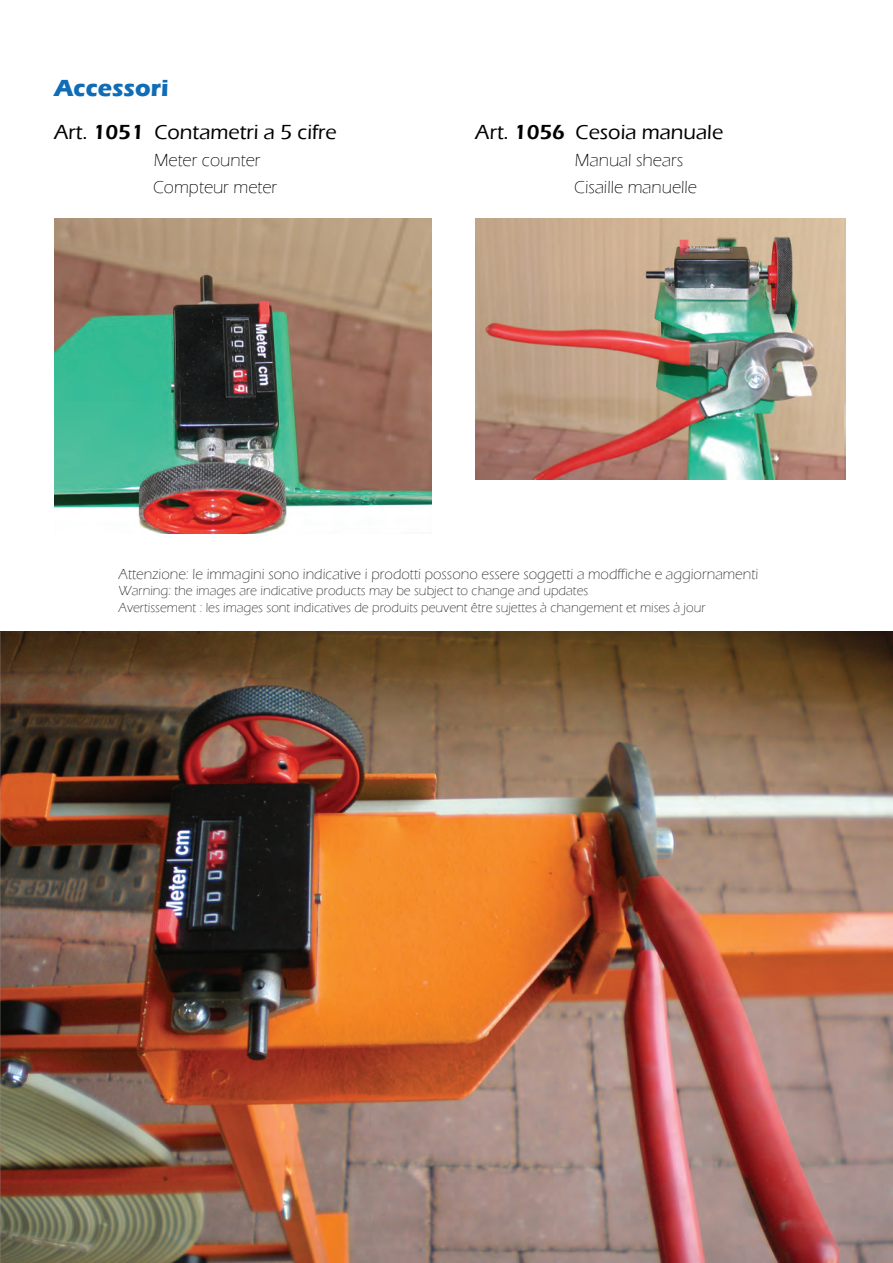
<style>
.page{position:relative;width:893px;height:1263px;background:#fff}
.page>*{position:absolute;margin:0;border:0;box-sizing:border-box;transform-origin:0 0}
.t1{font:700 24px "Eras ITC";color:#0f6cb6}
.t2{font:500 21px "Eras ITC";color:#000}
.t3{font:300 18px/27px "Eras ITC";color:#000}
.t4{font:300 15px "Eras ITC";color:#231f20}
.t5{font:300 13.5px/16.2px "Eras ITC";color:#231f20}
.s1{font-weight:600}
</style>
<div class="page">
<img style="left:0;top:631px;width:893px;height:632px">
<img style="left:475px;top:219px;width:370px;height:261px">
<img style="left:54px;top:219px;width:378px;height:315px">
<h1 class="t1" style="left:54px;top:75px;width:116px">Accessori</h1>
<h2 class="t2" style="left:54px;top:120px;width:284px">Art. <span class="s1">1051</span> Contametri a 5 cifre</h2>
<h3 class="t3" style="left:153px;top:147px;width:126px">Meter counter<br>Compteur meter</h3>
<h2 class="t2" style="left:475px;top:120px;width:249px">Art. <span class="s1">1056</span> Cesoia manuale</h2>
<h3 class="t3" style="left:574px;top:147px;width:124px">Manual shears<br>Cisaille manuelle</h3>
<p class="t4" style="left:118px;top:566px;width:641px">Attenzione: le immagini sono indicative i prodotti possono essere soggetti a modffiche e aggiornamenti</p>
<p class="t5" style="left:118px;top:583px;width:589px">Warning: the images are indicative products may be subject to change and updates<br>Avertissement : les images sont indicatives de produits peuvent être sujettes à changement et mises à jour</p>
</div>
